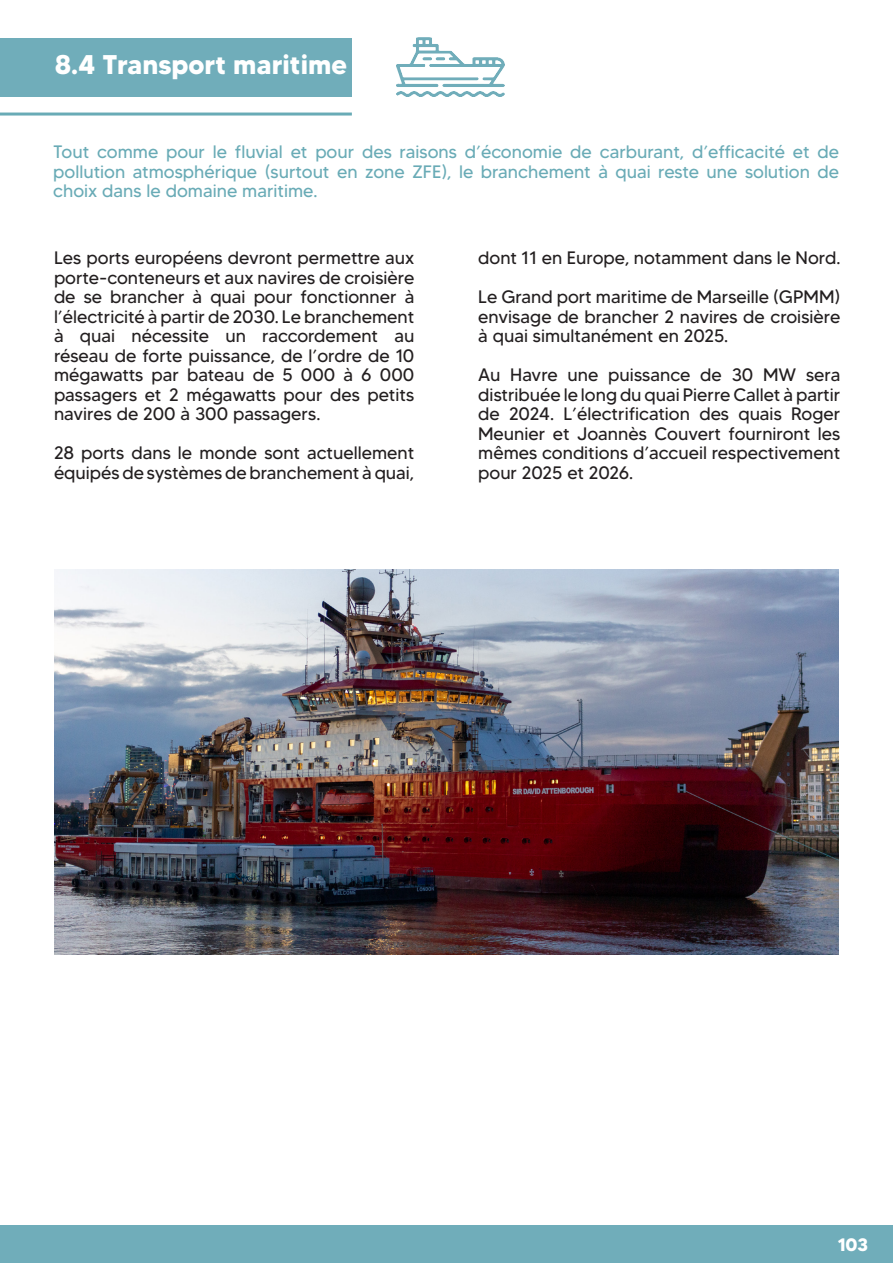
<style>
.page{position:relative;width:893px;height:1263px;background:#fff}
.page>*{position:absolute;margin:0;border:0;box-sizing:border-box;transform-origin:0 0}
.Titre{font:700 27px "MADETOMMY";color:#fff}
.t1{font:18px/19.5px "MADETOMMY";color:#231f20;text-align:justify}
.t2{font:18px/19.5px "MADETOMMY";color:#69abb6;text-align:justify}
.t3{font:700 18px "MADETOMMY";color:#fff}
</style>
<div class="page">
<div style="left:0;top:1225px;width:893px;height:38px;background:#70adba"></div>
<div style="left:0;top:38px;width:352px;height:58px;background:#70adba"></div>
<hr style="left:0;top:113px;width:352px;height:3px;background:#69abb6">
<img style="left:396px;top:37px;width:108px;height:59px">
<img style="left:54px;top:570px;width:785px;height:385px">
<p class="Titre" style="left:55px;top:48px;width:294px">8.4 Transport maritime</p>
<p class="t2" style="left:53px;top:142px;width:787px">Tout comme pour le fluvial et pour des raisons d’économie de carburant, d’efficacité et de pollution atmosphérique (surtout en zone ZFE), le branchement à quai reste une solution de choix dans le domaine maritime.</p>
<p class="t1" style="left:54px;top:248px;width:362px">Les ports européens devront permettre aux porte-conteneurs et aux navires de croisière de se brancher à quai pour fonctionner à l’électricité à partir de 2030. Le branchement à quai nécessite un raccordement au réseau de forte puissance, de l’ordre de 10 mégawatts par bateau de 5 000 à 6 000 passagers et 2 mégawatts pour des petits navires de 200 à 300 passagers.</p>
<p class="t1" style="left:54px;top:443px;width:362px">28 ports dans le monde sont actuellement équipés de systèmes de branchement à quai,</p>
<p class="t1" style="left:478px;top:248px;width:364px">dont 11 en Europe, notamment dans le Nord.</p>
<p class="t1" style="left:478px;top:287px;width:364px">Le Grand port maritime de Marseille (GPMM) envisage de brancher 2 navires de croisière à quai simultanément en 2025.</p>
<p class="t1" style="left:478px;top:365px;width:364px">Au Havre une puissance de 30 MW sera distribuée le long du quai Pierre Callet à partir de 2024. L’électrification des quais Roger Meunier et Joannès Couvert fourniront les mêmes conditions d’accueil respectivement pour 2025 et 2026.</p>
<p class="t3" style="left:838px;top:1233px;width:32px">103</p>
</div>
